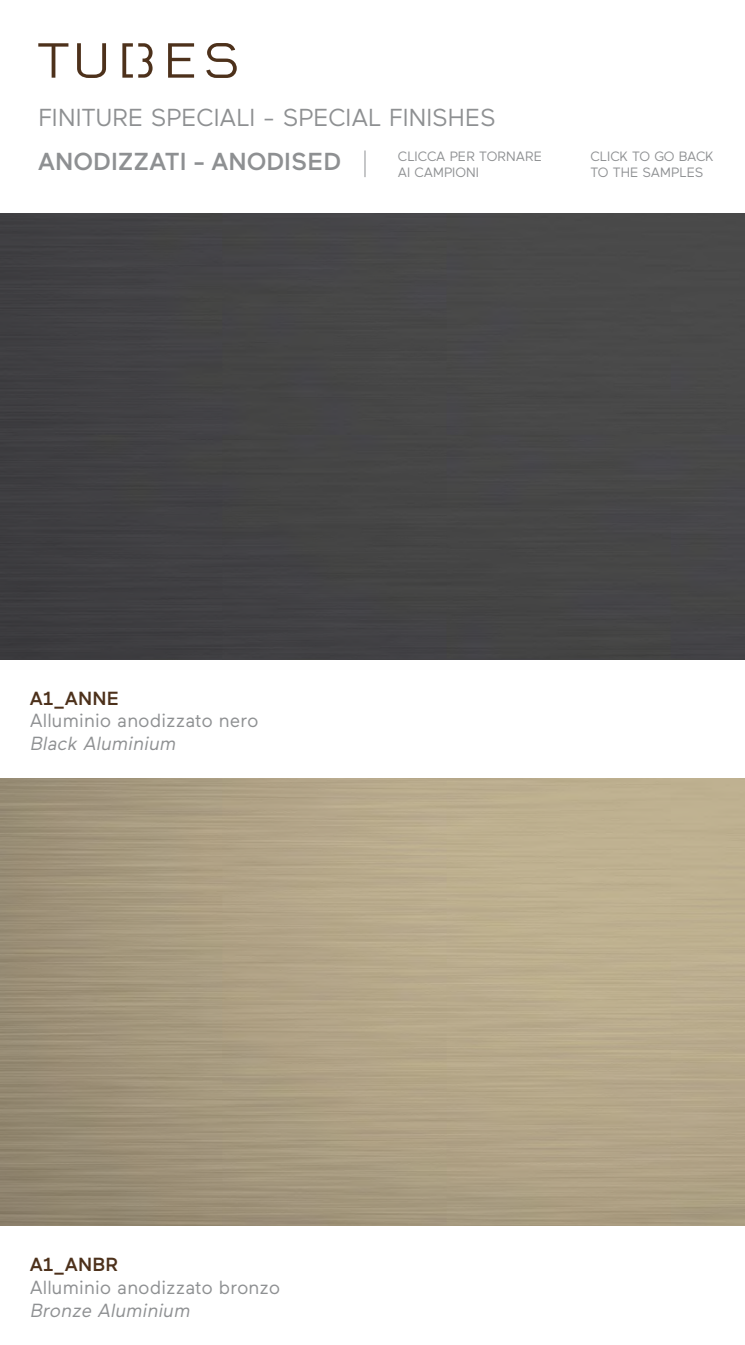
<style>
.page{position:relative;width:745px;height:1345px;background:#fff}
.page>*{position:absolute;margin:0;border:0;box-sizing:border-box;transform-origin:0 0}
.t1{font:24.5px "Maax";color:#8e9092}
.t2{font:500 24.5px "Maax";color:#8e9092}
.t3{font:18.9px "Maax";color:#8e9092}
.t4{font:italic 18.9px "Maax";color:#8e9092}
.t5{font:500 18.9px "Maax";color:#4d311b}
.t6{font:13.47px/16.1px "Maax";color:#8e9092}
</style>
<div class="page">
<div style="left:0;top:213px;width:744px;height:446px;background:#454546"></div>
<img style="left:0;top:778px;width:744px;height:447px">
<svg style="left:38px;top:43px;width:30px;height:35px"></svg>
<svg style="left:77px;top:43px;width:29px;height:35px"></svg>
<svg style="left:168px;top:43px;width:26px;height:35px"></svg>
<svg style="left:206px;top:43px;width:30px;height:35px"></svg>
<svg style="left:122px;top:43px;width:30px;height:35px"></svg>
<svg style="left:364px;top:150px;width:1px;height:27px"></svg>
<h1 class="t1" style="left:38px;top:105px;width:458px">FINITURE SPECIALI - SPECIAL FINISHES</h1>
<p class="t6" style="left:397px;top:148px;width:146px">CLICCA PER TORNARE<br>AI CAMPIONI</p>
<p class="t6" style="left:590px;top:148px;width:125px">CLICK TO GO BACK</p>
<h1 class="t2" style="left:38px;top:148px;width:304px">ANODIZZATI - ANODISED</h1>
<p class="t6" style="left:590px;top:164px;width:114px">TO THE SAMPLES</p>
<h2 class="t5" style="left:30px;top:688px;width:91px">A1_ANNE</h2>
<h2 class="t3" style="left:30px;top:710px;width:230px">Alluminio anodizzato nero</h2>
<h2 class="t4" style="left:30px;top:733px;width:151px">Black Aluminium</h2>
<h2 class="t5" style="left:30px;top:1254px;width:90px">A1_ANBR</h2>
<h2 class="t3" style="left:30px;top:1277px;width:252px">Alluminio anodizzato bronzo</h2>
<h2 class="t4" style="left:30px;top:1299px;width:165px">Bronze Aluminium</h2>
</div>
